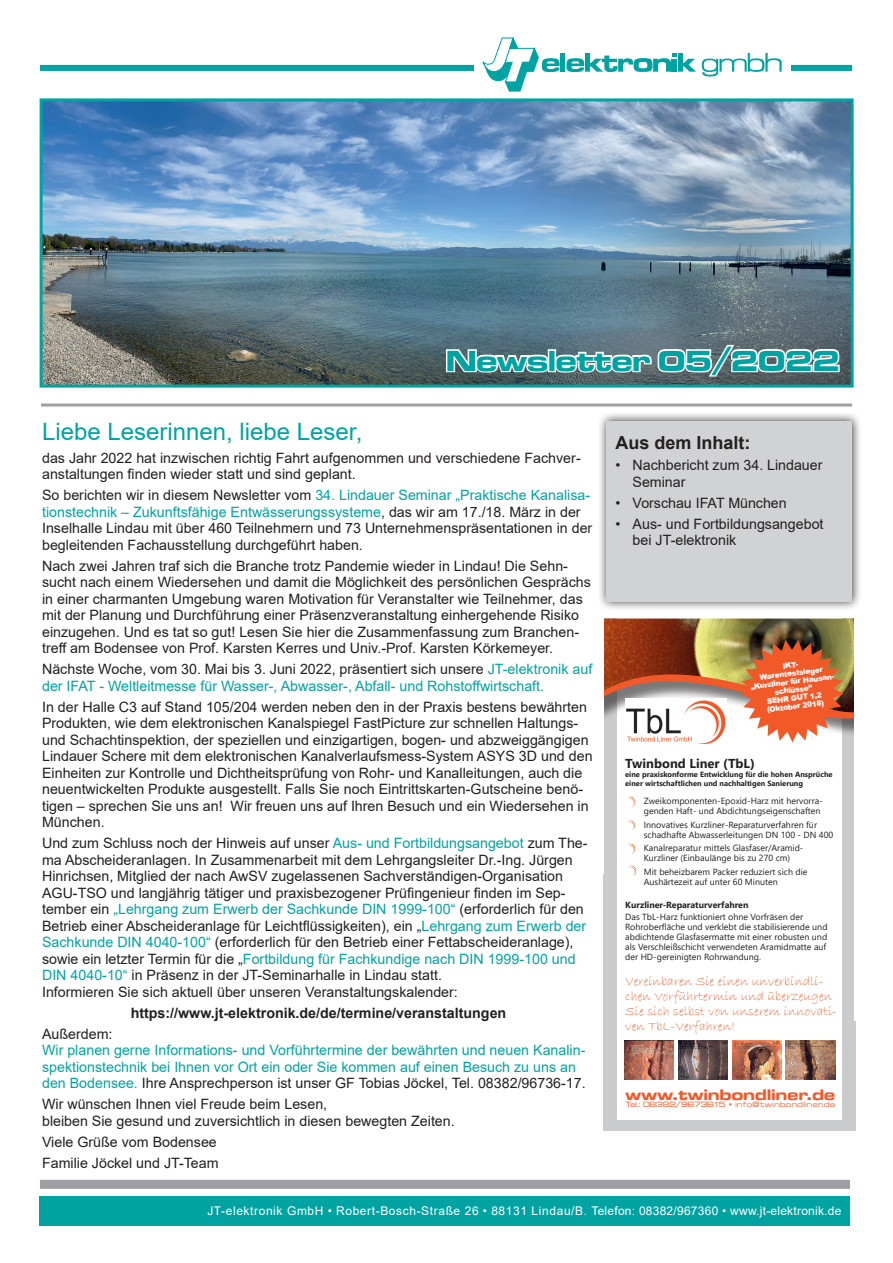
<style>
.page{position:relative;width:893px;height:1263px;background:#fff}
.page>*{position:absolute;margin:0;border:0;box-sizing:border-box;transform-origin:0 0}
.t1{font:30px "Microgramma D Bold Exte";color:#00a3a1}
.t2{font:24px "Arial";color:#00a3a1}
.t3{font:700 18px "Arial";color:#231f20}
.t4{font:15.75px "Microgramma D Bold Exte";letter-spacing:.02em;color:#f15929}
.t5{font:14.25px/16.5px "Arial";color:#231f20}
.t6{font:14.25px/16.5px "Arial";color:#00a3a1}
.t7{font:700 14.25px "Arial";color:#231f20}
.t8{font:13.5px/15px "Bradley Hand ITC";color:#f15929}
.t9{font:700 12.9px "Segoe UI";color:#231f20}
.t10{font:12px "Arial";letter-spacing:.05em;color:#fff}
.t11{font:8.85px/9.9px "Segoe UI";color:#231f20}
.t12{font:700 8.85px "Segoe UI";color:#231f20}
.t13{font:7.95px "Microgramma D Medi Exte";letter-spacing:.07em;color:#f15929}
.t14{font:700 7.5px/9px "Segoe UI";color:#231f20}
.t15{font:900 7.5px/8.2px "Arial";color:#fff;text-align:center}
.s1{color:#00a3a1}
.s2{color:#231f20}
</style>
<div class="page">
<div style="left:603px;top:619px;width:252px;height:512px;background:#cacbcc"></div>
<div style="left:617px;top:618px;width:224px;height:501px;background:#fff"></div>
<svg style="left:603px;top:714px;width:251px;height:47px"></svg>
<img style="left:603px;top:618px;width:251px;height:96px">
<img style="left:624px;top:1041px;width:50px;height:38px">
<img style="left:732px;top:1041px;width:49px;height:38px">
<img style="left:678px;top:1041px;width:50px;height:38px">
<img style="left:786px;top:1041px;width:49px;height:38px">
<svg style="left:627px;top:820px;width:8px;height:10px"></svg>
<svg style="left:626px;top:797px;width:9px;height:10px"></svg>
<svg style="left:626px;top:844px;width:9px;height:10px"></svg>
<svg style="left:627px;top:866px;width:9px;height:10px"></svg>
<img style="left:625px;top:698px;width:102px;height:48px">
<div style="left:854px;top:604px;width:39px;height:416px;background:#fff"></div>
<img style="left:741px;top:640px;width:103px;height:102px">
<div style="left:40px;top:65px;width:812px;height:6px;background:#00a3a1"></div>
<div style="left:40px;top:1180px;width:810px;height:9px;background:#9d9fa2"></div>
<div style="left:40px;top:1196px;width:810px;height:30px;background:#00a3a1"></div>
<div style="left:474px;top:37px;width:316px;height:55px;background:#fff"></div>
<div style="left:560px;top:53px;width:5px;height:19px;background:#00a3a1"></div>
<svg style="left:482px;top:38px;width:78px;height:54px"></svg>
<svg style="left:566px;top:53px;width:130px;height:19px"></svg>
<svg style="left:702px;top:53px;width:80px;height:23px"></svg>
<hr style="left:41px;top:403px;width:811px;height:3px;background:#9d9fa2">
<img style="left:44px;top:102px;width:806px;height:282px">
<div style="left:40px;top:98px;width:814px;height:290px;border:3px solid #00a3a1"></div>
<svg style="left:444px;top:342px;width:397px;height:36px"></svg>
<div style="left:597px;top:411px;width:265px;height:200px;background:#231f20;opacity:.9"></div>
<div style="left:607px;top:421px;width:245px;height:181px;background:#d1d2d4"></div>
<h1 class="t1" style="left:446px;top:340px;width:395px">Newsletter 05/2022</h1>
<h2 class="t2" style="left:42px;top:415px;width:322px">Liebe Leserinnen, liebe Leser,</h2>
<p class="t5" style="left:42px;top:449px;width:540px">das Jahr 2022 hat inzwischen richtig Fahrt aufgenommen und verschiedene Fachver&shy;anstaltungen finden wieder statt und sind geplant.</p>
<p class="t5" style="left:42px;top:487px;width:552px">So berichten wir in diesem Newsletter vom <span class="s1">34. Lindauer Seminar „Praktische Kanalisa&shy;tionstechnik – Zukunftsfähige Entwässerungssysteme</span>, das wir am 17./18. März in der Inselhalle Lindau mit über 460 Teilnehmern und 73 Unternehmenspräsentationen in der begleitenden Fachausstellung durchgeführt haben.</p>
<p class="t5" style="left:42px;top:557px;width:550px">Nach zwei Jahren traf sich die Branche trotz Pandemie wieder in Lindau! Die Sehn&shy;sucht nach einem Wiedersehen und damit die Möglichkeit des persönlichen Gesprächs in einer charmanten Umgebung waren Motivation für Veranstalter wie Teilnehmer, das mit der Planung und Durchführung einer Präsenzveranstaltung einhergehende Risiko einzugehen. Und es tat so gut! Lesen Sie hier die Zusammenfassung zum Branchen&shy;treff am Bodensee von Prof. Karsten Kerres und Univ.-Prof. Karsten Körkemeyer.</p>
<p class="t6" style="left:42px;top:661px;width:552px"><span class="s2">Nächste Woche, vom 30. Mai bis 3. Juni 2022, präsentiert sich unsere</span> JT-elektronik auf der IFAT - Weltleitmesse für Wasser-, Abwasser-, Abfall- und Rohstoffwirtschaft.</p>
<p class="t5" style="left:42px;top:698px;width:552px">In der Halle C3 auf Stand 105/204 werden neben den in der Praxis bestens bewährten Produkten, wie dem elektronischen Kanalspiegel FastPicture zur schnellen Haltungs&shy;und Schachtinspektion, der speziellen und einzigartigen, bogen- und abzweiggängigen Lindauer Schere mit dem elektronischen Kanalverlaufsmess-System ASYS 3D und den Einheiten zur Kontrolle und Dichtheitsprüfung von Rohr- und Kanalleitungen, auch die neuentwickelten Produkte ausgestellt. Falls Sie noch Eintrittskarten-Gutscheine benö&shy;tigen – sprechen Sie uns an! Wir freuen uns auf Ihren Besuch und ein Wiedersehen in München.</p>
<p class="t5" style="left:42px;top:835px;width:547px">Und zum Schluss noch der Hinweis auf unser <span class="s1">Aus- und Fortbildungsangebot</span> zum The&shy;ma Abscheideranlagen. In Zusammenarbeit mit dem Lehrgangsleiter Dr.-Ing. Jürgen Hinrichsen, Mitglied der nach AwSV zugelassenen Sachverständigen-Organisation AGU-TSO und langjährig tätiger und praxisbezogener Prüfingenieur finden im Sep&shy;tember ein <span class="s1">„Lehrgang zum Erwerb der Sachkunde DIN 1999-100“</span> (erforderlich für den Betrieb einer Abscheideranlage für Leichtflüssigkeiten), ein „<span class="s1">Lehrgang zum Erwerb der Sachkunde DIN 4040-100“</span> (erforderlich für den Betrieb einer Fettabscheideranlage), sowie ein letzter Termin für die „<span class="s1">Fortbildung für Fachkundige nach DIN 1999-100 und DIN 4040-10“</span> in Präsenz in der JT-Seminarhalle in Lindau statt.<br>Informieren Sie sich aktuell über unseren Veranstaltungskalender:</p>
<p class="t7" style="left:131px;top:1003px;width:377px">https://www.jt-elektronik.de/de/termine/veranstaltungen</p>
<p class="t5" style="left:42px;top:1025px;width:72px">Außerdem:</p>
<p class="t6" style="left:42px;top:1042px;width:545px">Wir planen gerne Informations- und Vorführtermine der bewährten und neuen Kanalin&shy;spektionstechnik bei Ihnen vor Ort ein oder Sie kommen auf einen Besuch zu uns an den Bodensee. <span class="s2">Ihre Ansprechperson ist unser GF Tobias Jöckel, Tel. 08382/96736-17.</span></p>
<p class="t5" style="left:42px;top:1096px;width:414px">Wir wünschen Ihnen viel Freude beim Lesen,<br>bleiben Sie gesund und zuversichtlich in diesen bewegten Zeiten.</p>
<p class="t5" style="left:42px;top:1131px;width:178px;line-height:21px">Viele Grüße vom Bodensee<br>Familie Jöckel und JT-Team</p>
<p class="t3" style="left:616px;top:430px;width:137px">Aus dem Inhalt:</p>
<p class="t5" style="left:633px;top:457px;width:191px;text-indent:-17px">• Nachbericht zum 34. Lindauer<br>Seminar</p>
<p class="t5" style="left:616px;top:494px;width:173px">• Vorschau IFAT München</p>
<p class="t5" style="left:633px;top:515px;width:192px;text-indent:-17px">• Aus- und Fortbildungsangebot bei JT-elektronik</p>
<p class="t15" style="left:748px;top:666px;width:87px;rotate:-7deg">IKT-<br>Warentestsieger „Kurzliner für Hausan&shy;schlüsse“<br>SEHR GUT 1,2 (Oktober 2018)</p>
<p class="t9" style="left:625px;top:751px;width:131px">Twinbond Liner (TbL)</p>
<p class="t14" style="left:625px;top:769px;width:209px">eine praxiskonforme Entwicklung für die hohen Ansprüche einer wirtschaftlichen und nachhaltigen Sanierung</p>
<p class="t11" style="left:644px;top:795px;width:181px">Zweikomponenten-Epoxid-Harz mit hervorra&shy;genden Haft- und Abdichtungseigenschaften</p>
<p class="t11" style="left:644px;top:819px;width:191px">Innovatives Kurzliner-Reparaturverfahren für schadhafte Abwasserleitungen DN 100 - DN 400</p>
<p class="t11" style="left:644px;top:842px;width:161px">Kanalreparatur mittels Glasfaser/Aramid-<br>Kurzliner (Einbaulänge bis zu 270 cm)</p>
<p class="t11" style="left:644px;top:866px;width:165px">Mit beheizbarem Packer reduziert sich die<br>Aushärtezeit auf unter 60 Minuten</p>
<p class="t12" style="left:625px;top:897px;width:125px">Kurzliner-Reparaturverfahren</p>
<p class="t11" style="left:625px;top:911px;width:204px">Das TbL-Harz funktioniert ohne Vorfräsen der Rohroberfläche und verklebt die stabilisierende und abdichtende Glasfasermatte mit einer robusten und als Verschleißschicht verwendeten Aramidmatte auf der HD-gereinigten Rohrwandung.</p>
<p class="t8" style="left:625px;top:974px;width:213px">Vereinbaren Sie einen unverbindli&shy;chen Vorführtermin und überzeugen<br>Sie sich selbst von unserem innovati&shy;ven TbL-Verfahren!</p>
<p class="t4" style="left:625px;top:1084px;width:211px">www.twinbondliner.de</p>
<p class="t13" style="left:625px;top:1099px;width:211px">Tel.: 08382/9673615 • info@twinbondliner.de</p>
<p class="t10" style="left:207px;top:1203px;width:636px">JT-elektronik GmbH • Robert-Bosch-Straße 26 • 88131 Lindau/B. Telefon: 08382/967360 • www.jt-elektronik.de</p>
</div>
